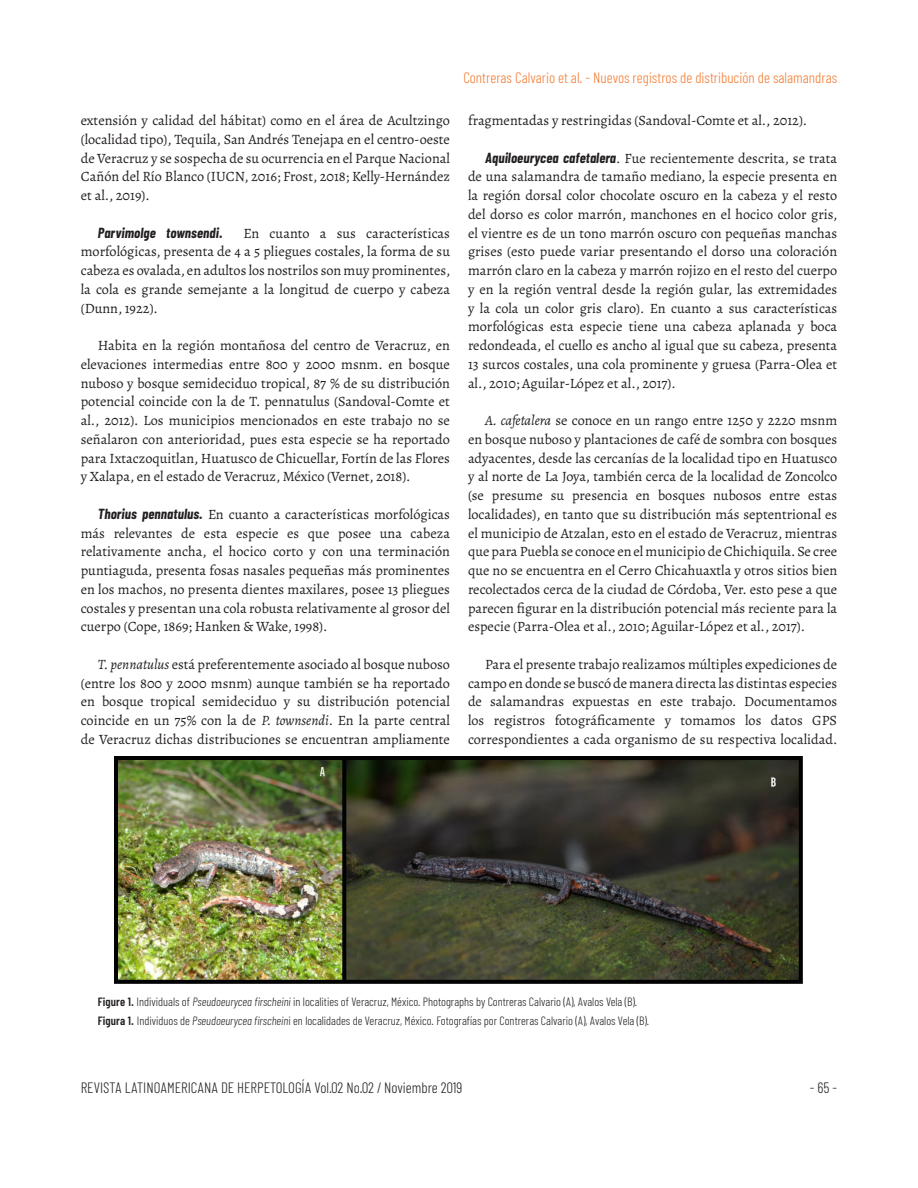
<style>
.page{position:relative;width:918px;height:1188px;background:#fff}
.page>*{position:absolute;margin:0;border:0;box-sizing:border-box;transform-origin:0 0}
.t1{font:300 15px "Barlow Condensed";color:#231f20}
.t2{font:300 15px "Barlow Condensed";color:#f47b31}
._02-txt_Artículo_1{font:14.25px/18.8px "Alegreya";color:#231f20;text-align:justify}
._02-txt_Artículo_1-2{font:italic 700 14.25px "Barlow Condensed";letter-spacing:.01em;color:#231f20}
._02-txt_pie_de_Foto{font:300 12px "Barlow Condensed";color:#231f20}
.s1{font-family:"Barlow Condensed";font-weight:700;font-style:italic}
.s2{font-style:italic}
.s3{font-weight:600}
</style>
<div class="page">
<img style="left:114px;top:757px;width:689px;height:227px">
<p class="_02-txt_Artículo_1" style="left:81px;top:111px;width:371px">extensión y calidad del hábitat) como en el área de Acultzingo (localidad tipo), Tequila, San Andrés Tenejapa en el centro-oeste de Veracruz y se sospecha de su ocurrencia en el Parque Nacional Cañón del Río Blanco (IUCN, 2016; Frost, 2018; Kelly-Hernández et al., 2019).</p>
<p class="_02-txt_Artículo_1-2" style="left:98px;top:224px;width:127px">Parvimolge townsendi.</p>
<p class="_02-txt_Artículo_1" style="left:81px;top:223px;width:371px;text-indent:163px">En cuanto a sus características morfológicas, presenta de 4 a 5 pliegues costales, la forma de su cabeza es ovalada, en adultos los nostrilos son muy prominentes, la cola es grande semejante a la longitud de cuerpo y cabeza (Dunn, 1922).</p>
<p class="_02-txt_Artículo_1" style="left:81px;top:336px;width:371px;text-indent:17px">Habita en la región montañosa del centro de Veracruz, en elevaciones intermedias entre 800 y 2000 msnm. en bosque nuboso y bosque semideciduo tropical, 87 % de su distribución potencial coincide con la de T. pennatulus (Sandoval-Comte et al., 2012). Los municipios mencionados en este trabajo no se señalaron con anterioridad, pues esta especie se ha reportado para Ixtaczoquitlan, Huatusco de Chicuellar, Fortín de las Flores y Xalapa, en el estado de Veracruz, México (Vernet, 2018).</p>
<p class="_02-txt_Artículo_1" style="left:81px;top:505px;width:371px;text-indent:17px"><span class="s1">Thorius pennatulus.</span> En cuanto a características morfológicas más relevantes de esta especie es que posee una cabeza relativamente ancha, el hocico corto y con una terminación puntiaguda, presenta fosas nasales pequeñas más prominentes en los machos, no presenta dientes maxilares, posee 13 pliegues costales y presentan una cola robusta relativamente al grosor del cuerpo (Cope, 1869; Hanken &amp; Wake, 1998).</p>
<p class="_02-txt_Artículo_1" style="left:81px;top:655px;width:371px;text-indent:17px"><span class="s2">T. pennatulus</span> está preferentemente asociado al bosque nuboso (entre los 800 y 2000 msnm) aunque también se ha reportado en bosque tropical semideciduo y su distribución potencial coincide en un 75% con la de <span class="s2">P. townsendi</span>. En la parte central de Veracruz dichas distribuciones se encuentran ampliamente</p>
<p class="t2" style="left:463px;top:68px;width:375px">Contreras Calvario et al. - Nuevos registros de distribución de salamandras</p>
<p class="_02-txt_Artículo_1" style="left:468px;top:111px;width:341px">fragmentadas y restringidas (Sandoval-Comte et al., 2012).</p>
<p class="_02-txt_Artículo_1" style="left:468px;top:148px;width:371px;text-indent:17px"><span class="s1">Aquiloeurycea cafetalera</span>. Fue recientemente descrita, se trata de una salamandra de tamaño mediano, la especie presenta en la región dorsal color chocolate oscuro en la cabeza y el resto del dorso es color marrón, manchones en el hocico color gris, el vientre es de un tono marrón oscuro con pequeñas manchas grises (esto puede variar presentando el dorso una coloración marrón claro en la cabeza y marrón rojizo en el resto del cuerpo y en la región ventral desde la región gular, las extremidades y la cola un color gris claro). En cuanto a sus características morfológicas esta especie tiene una cabeza aplanada y boca redondeada, el cuello es ancho al igual que su cabeza, presenta 13 surcos costales, una cola prominente y gruesa (Parra-Olea et al., 2010; Aguilar-López et al., 2017).</p>
<p class="_02-txt_Artículo_1" style="left:468px;top:411px;width:371px;text-indent:17px"><span class="s2">A. cafetalera</span> se conoce en un rango entre 1250 y 2220 msnm en bosque nuboso y plantaciones de café de sombra con bosques adyacentes, desde las cercanías de la localidad tipo en Huatusco y al norte de La Joya, también cerca de la localidad de Zoncolco (se presume su presencia en bosques nubosos entre estas localidades), en tanto que su distribución más septentrional es el municipio de Atzalan, esto en el estado de Veracruz, mientras que para Puebla se conoce en el municipio de Chichiquila. Se cree que no se encuentra en el Cerro Chicahuaxtla y otros sitios bien recolectados cerca de la ciudad de Córdoba, Ver. esto pese a que parecen figurar en la distribución potencial más reciente para la especie (Parra-Olea et al., 2010; Aguilar-López et al., 2017).</p>
<p class="_02-txt_Artículo_1" style="left:468px;top:655px;width:371px;text-indent:17px">Para el presente trabajo realizamos múltiples expediciones de campo en donde se buscó de manera directa las distintas especies de salamandras expuestas en este trabajo. Documentamos los registros fotográficamente y tomamos los datos GPS correspondientes a cada organismo de su respectiva localidad.</p>
<p class="_02-txt_pie_de_Foto" style="left:98px;top:995px;width:541px"><span class="s3">Figure 1.</span> Individuals of <span class="s2">Pseudoeurycea firscheini</span> in localities of Veracruz, México. Photographs by Contreras Calvario (A), Avalos Vela (B).</p>
<p class="_02-txt_pie_de_Foto" style="left:98px;top:1013px;width:553px"><span class="s3">Figura 1.</span> Individuos de <span class="s2">Pseudoeurycea firschein</span>i en localidades de Veracruz, México. Fotografías por Contreras Calvario (A), Avalos Vela (B).</p>
<p class="t1" style="left:81px;top:1079px;width:383px">REVISTA LATINOAMERICANA DE HERPETOLOGÍA Vol.02 No.02 / Noviembre 2019</p>
<p class="t1" style="left:810px;top:1079px;width:29px">- 65 -</p>
</div>
